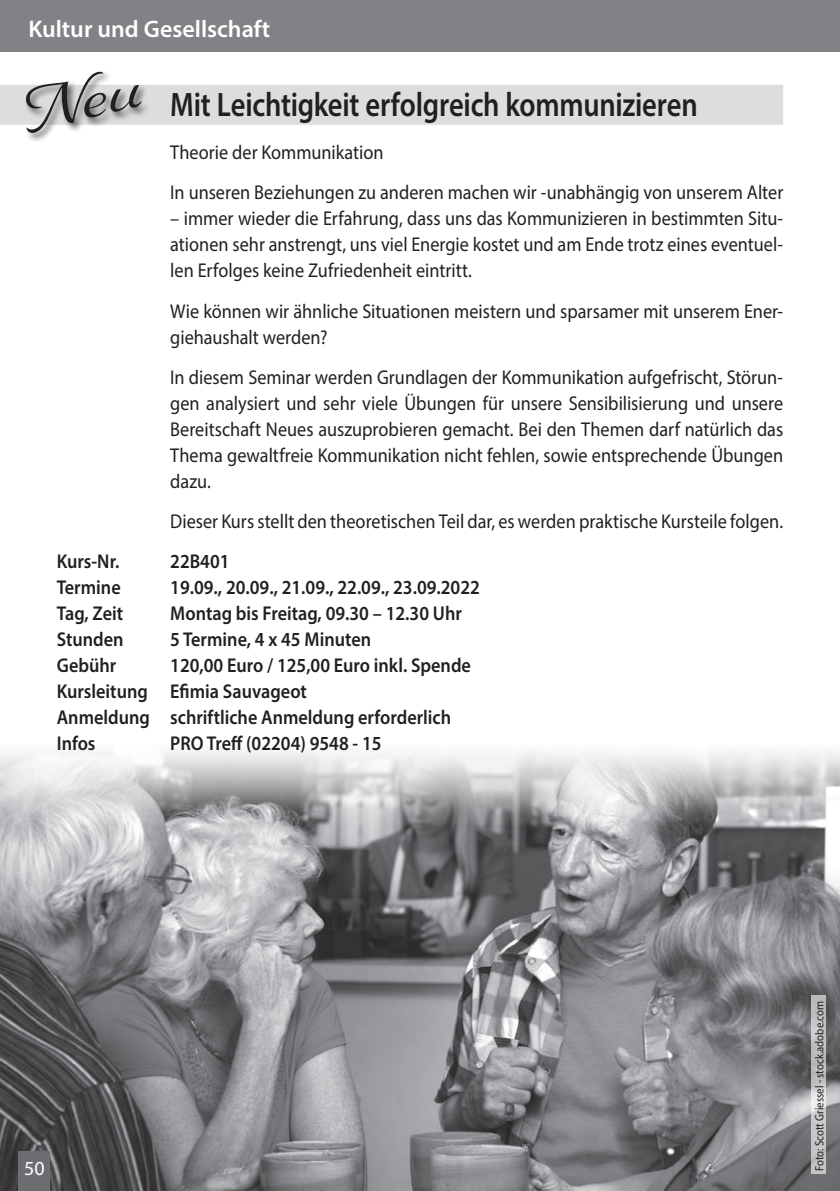
<style>
.page{position:relative;width:840px;height:1191px;background:#fff}
.page>*{position:absolute;margin:0;border:0;box-sizing:border-box;transform-origin:0 0}
.t1{font:600 34px "Myriad Pro";letter-spacing:-.01em;color:#231f20;scale:.84 1}
.t2{font:600 24px "Myriad Pro";color:#fff}
.t3{font:20px/26px "Myriad Pro";color:#231f20;scale:.91 1}
.t4{font:600 20px/26px "Myriad Pro";color:#231f20;scale:.91 1}
.t5{font:20px "Myriad Pro";color:#fff}
.t6{font:12px "Myriad Pro";color:#231f20;scale:.9 1}
</style>
<div class="page">
<div style="left:0;top:0;width:839px;height:51px;background:#808285"></div>
<div style="left:0;top:85px;width:782px;height:40px;background:#dcdddf"></div>
<img style="left:0;top:751px;width:839px;height:440px">
<svg style="left:811px;top:995px;width:14px;height:179px;background:#c5c6c7"></svg>
<div style="left:24px;top:69px;width:127px;height:73px;background:#231f20;opacity:.75"></div>
<div style="left:19px;top:1151px;width:31px;height:40px;background:#6c6d70"></div>
<svg style="left:24px;top:71px;width:120px;height:63px"></svg>
<p class="t2" style="left:28px;top:14px;width:243px">Kultur und Gesellschaft</p>
<h1 class="t1" style="left:170px;top:83px;width:629px">Mit Leichtigkeit erfolgreich kommunizieren</h1>
<p class="t3" style="left:170px;top:132px;width:674px;line-height:40.2px">Theorie der Kommunikation<br>In unseren Beziehungen zu anderen machen wir -unabhängig von unserem Alter</p>
<p class="t3" style="left:170px;top:205px;width:674px;text-align:justify">– immer wieder die Erfahrung, dass uns das Kommunizieren in bestimmten Situ&shy;ationen sehr anstrengt, uns viel Energie kostet und am Ende trotz eines eventuel&shy;len Erfolges keine Zufriedenheit eintritt.</p>
<p class="t3" style="left:170px;top:298px;width:674px">Wie können wir ähnliche Situationen meistern und sparsamer mit unserem Ener&shy;giehaushalt werden?</p>
<p class="t3" style="left:170px;top:364px;width:674px;text-align:justify">In diesem Seminar werden Grundlagen der Kommunikation aufgefrischt, Störun&shy;gen analysiert und sehr viele Übungen für unsere Sensibilisierung und unsere Bereitschaft Neues auszuprobieren gemacht. Bei den Themen darf natürlich das Thema gewaltfreie Kommunikation nicht fehlen, sowie entsprechende Übungen dazu.</p>
<p class="t3" style="left:170px;top:508px;width:674px">Dieser Kurs stellt den theoretischen Teil dar, es werden praktische Kursteile folgen.</p>
<p class="t4" style="left:57px;top:548px;width:70px">Kurs-Nr.</p>
<p class="t4" style="left:170px;top:548px;width:67px">22B401</p>
<p class="t4" style="left:57px;top:574px;width:72px">Termine</p>
<p class="t4" style="left:170px;top:574px;width:341px">19.09., 20.09., 21.09., 22.09., 23.09.2022</p>
<p class="t4" style="left:57px;top:600px;width:74px">Tag, Zeit</p>
<p class="t4" style="left:170px;top:600px;width:322px">Montag bis Freitag, 09.30 – 12.30 Uhr</p>
<p class="t4" style="left:57px;top:626px;width:75px">Stunden</p>
<p class="t4" style="left:170px;top:626px;width:222px">5 Termine, 4 x 45 Minuten</p>
<p class="t4" style="left:57px;top:652px;width:67px">Gebühr</p>
<p class="t4" style="left:57px;top:652px;width:456px;text-indent:113px">120,00 Euro / 125,00 Euro inkl. Spende<br>Kursleitung Efimia Sauvageot<br>Anmeldung schriftliche Anmeldung erforderlich<br>Infos</p>
<p class="t4" style="left:170px;top:730px;width:233px">PRO Treff (02204) 9548 - 15</p>
<p class="t5" style="left:24px;top:1155px;width:22px">50</p>
<p class="t6" style="left:811px;top:1171px;width:190px;rotate:-90deg">Foto: Scott Griessel - stock.adobe.com</p>
</div>
